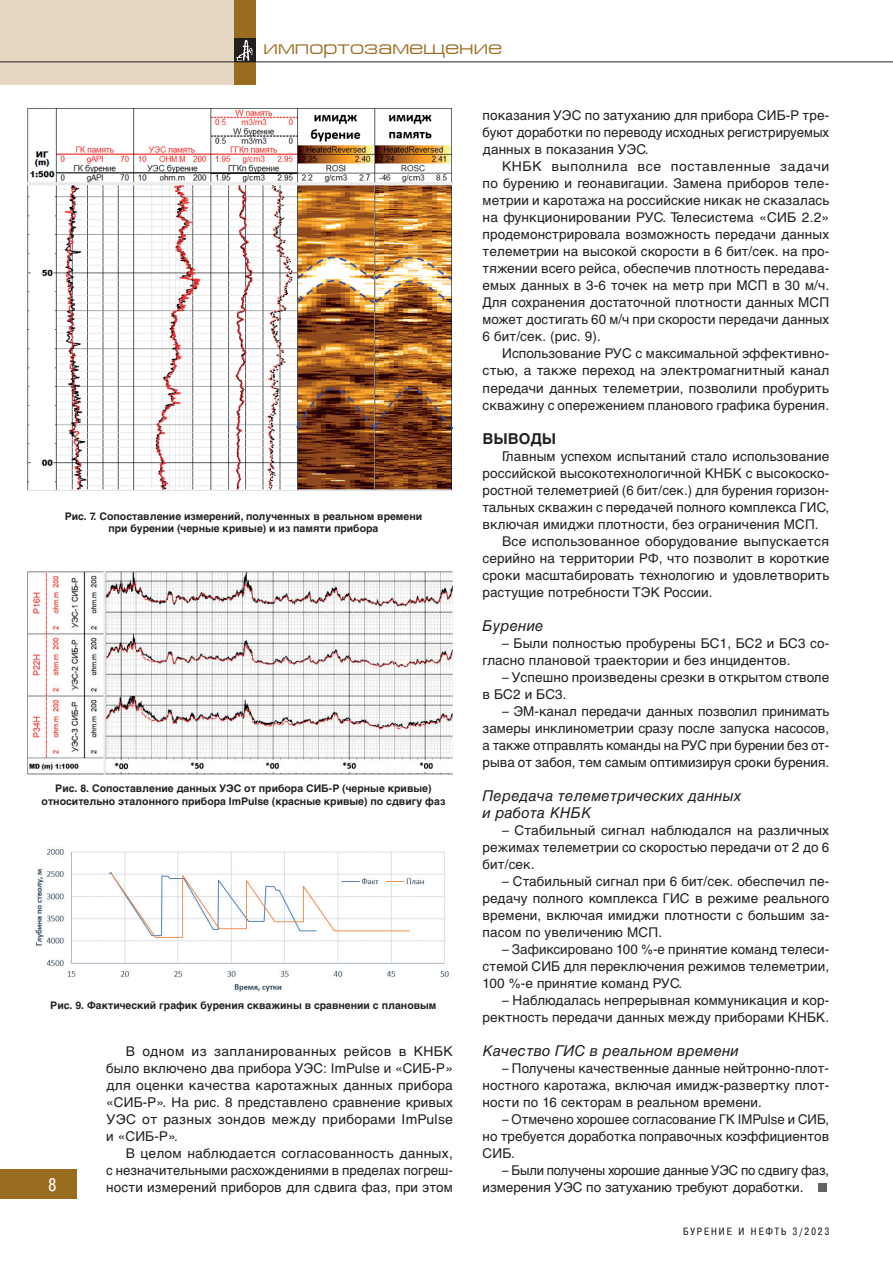
<style>
.page{position:relative;width:893px;height:1263px;background:#fff}
.page>*{position:absolute;margin:0;border:0;box-sizing:border-box;transform-origin:0 0}
.t1{font:19.5px "Europe Ext";color:#9a6c20}
.t2{font:18px "Pragmatica Cond C";color:#fff}
.t3{font:15px/17px "Helvetica Cyr Inclined";letter-spacing:.01em;color:#231f20}
.t4{font:700 15px "Helvetica Cyr";letter-spacing:.01em;color:#231f20}
.t5{font:13.5px/17px "Helvetica Cyr Upright";letter-spacing:.01em;color:#231f20;text-align:justify}
.t6{font:13.5px/17px "Helvetica Cyr Upright";letter-spacing:-.01em;color:#231f20}
.t7{font:700 10.5px/12.6px "Helvetica Cyr";color:#231f20;text-align:center}
.t8{font:10.5px "Pragmatica Cond C";letter-spacing:.2em;color:#231f20}
</style>
<div class="page">
<div style="left:0;top:0;width:255px;height:85px;background:#e5d7c2"></div>
<div style="left:234px;top:0;width:21px;height:85px;background:#9a6c20"></div>
<div style="left:234px;top:39px;width:21px;height:23px;background:#231f20"></div>
<svg style="left:236px;top:40px;width:17px;height:21px"></svg>
<hr style="left:0;top:62px;width:893px;height:1px;background:#231f20">
<div style="left:0;top:1169px;width:77px;height:30px;background:#9a6c20"></div>
<img style="left:28px;top:108px;width:425px;height:383px">
<img style="left:28px;top:572px;width:425px;height:202px">
<img style="left:35px;top:849px;width:414px;height:143px">
<div style="left:818px;top:1183px;width:8px;height:9px;background:#636366"></div>
<h1 class="t1" style="left:264px;top:37px;width:240px">импортозамещение</h1>
<p class="t7" style="left:65px;top:510px;width:359px">Рис. 7. Сопоставление измерений, полученных в реальном времени при бурении (черные кривые) и из памяти прибора</p>
<p class="t7" style="left:42px;top:782px;width:405px">Рис. 8. Сопоставление данных УЭС от прибора СИБ-Р (черные кривые) относительно эталонного прибора ImPulse (красные кривые) по сдвигу фаз</p>
<p class="t7" style="left:50px;top:999px;width:388px">Рис. 9. Фактический график бурения скважины в сравнении с плановым</p>
<p class="t5" style="left:106px;top:1043px;width:348px;text-indent:20px">В одном из запланированных рейсов в КНБК было включено два прибора УЭС: ImPulse и «СИБ-Р» для оценки качества каротажных данных прибора «СИБ-Р». На рис. 8 представлено сравнение кривых УЭС от разных зондов между приборами ImPulse и «СИБ-Р».</p>
<p class="t5" style="left:106px;top:1145px;width:348px;text-indent:20px">В целом наблюдается согласованность данных, с незначительными расхождениями в пределах погреш&shy;ности измерений приборов для сдвига фаз, при этом</p>
<h2 class="t2" style="left:48px;top:1175px;width:9px">8</h2>
<p class="t5" style="left:483px;top:107px;width:348px">показания УЭС по затуханию для прибора СИБ-Р тре&shy;буют доработки по переводу исходных регистрируемых данных в показания УЭС.</p>
<p class="t5" style="left:483px;top:158px;width:348px;text-indent:20px">КНБК выполнила все поставленные задачи по бурению и геонавигации. Замена приборов теле&shy;метрии и каротажа на российские никак не сказалась на функционировании РУС. Телесистема «СИБ 2.2» продемонстрировала возможность передачи данных телеметрии на высокой скорости в 6 бит/сек. на про&shy;тяжении всего рейса, обеспечив плотность передава&shy;емых данных в 3-6 точек на метр при МСП в 30 м/ч.<br>Для сохранения достаточной плотности данных МСП может достигать 60 м/ч при скорости передачи данных 6 бит/сек. (рис. 9).</p>
<p class="t5" style="left:483px;top:345px;width:348px;text-indent:19px">Использование РУС с максимальной эффективно&shy;стью, а также переход на электромагнитный канал передачи данных телеметрии, позволили пробурить скважину с опережением планового графика бурения.</p>
<p class="t4" style="left:483px;top:430px;width:75px">ВЫВОДЫ</p>
<p class="t5" style="left:502px;top:447px;width:329px">Главным успехом испытаний стало использование</p>
<p class="t5" style="left:483px;top:464px;width:348px">российской высокотехнологичной КНБК с высокоско-</p>
<p class="t5" style="left:483px;top:481px;width:348px">ростной телеметрией (6 бит/сек.) для бурения горизон-</p>
<p class="t5" style="left:483px;top:498px;width:348px">тальных скважин с передачей полного комплекса ГИС,</p>
<p class="t5" style="left:483px;top:515px;width:338px">включая имиджи плотности, без ограничения МСП.</p>
<p class="t5" style="left:502px;top:532px;width:328px">Все использованное оборудование выпускается</p>
<p class="t5" style="left:483px;top:549px;width:348px">серийно на территории РФ, что позволит в короткие</p>
<p class="t5" style="left:483px;top:566px;width:348px">сроки масштабировать технологию и удовлетворить</p>
<p class="t5" style="left:483px;top:583px;width:231px">растущие потребности ТЭК России.</p>
<p class="t3" style="left:483px;top:617px;width:62px">Бурение</p>
<p class="t5" style="left:483px;top:634px;width:348px;text-indent:19px">– Были полностью пробурены БС1, БС2 и БС3 со&shy;гласно плановой траектории и без инцидентов.</p>
<p class="t5" style="left:483px;top:668px;width:348px;text-indent:20px">– Успешно произведены срезки в открытом стволе в БС2 и БС3.</p>
<p class="t5" style="left:483px;top:702px;width:348px;text-indent:19px">– ЭМ-канал передачи данных позволил принимать замеры инклинометрии сразу после запуска насосов, а также отправлять команды на РУС при бурении без от&shy;рыва от забоя, тем самым оптимизируя сроки бурения.</p>
<p class="t3" style="left:483px;top:787px;width:260px">Передача телеметрических данных и работа КНБК</p>
<p class="t5" style="left:483px;top:822px;width:348px;text-indent:20px">– Стабильный сигнал наблюдался на различных режимах телеметрии со скоростью передачи от 2 до 6 бит/сек.</p>
<p class="t5" style="left:483px;top:873px;width:348px;text-indent:19px">– Стабильный сигнал при 6 бит/сек. обеспечил пе&shy;редачу полного комплекса ГИС в режиме реального времени, включая имиджи плотности с большим за&shy;пасом по увеличению МСП.</p>
<p class="t5" style="left:483px;top:941px;width:348px;text-indent:20px">– Зафиксировано 100 %-е принятие команд телеси&shy;стемой СИБ для переключения режимов телеметрии, 100 %-е принятие команд РУС.</p>
<p class="t5" style="left:483px;top:992px;width:348px;text-align:right">– Наблюдалась непрерывная коммуникация и кор&shy;ректность передачи данных между приборами КНБК.</p>
<p class="t3" style="left:483px;top:1042px;width:258px">Качество ГИС в реальном времени</p>
<p class="t5" style="left:483px;top:1060px;width:348px;text-indent:20px">– Получены качественные данные нейтронно-плот&shy;ностного каротажа, включая имидж-развертку плот&shy;ности по 16 секторам в реальном времени.</p>
<p class="t5" style="left:483px;top:1111px;width:348px;text-indent:20px">– Отмечено хорошее согласование ГК IMPulse и СИБ, но требуется доработка поправочных коэффициентов СИБ.</p>
<p class="t6" style="left:483px;top:1162px;width:348px;text-indent:19px">– Были получены хорошие данные УЭС по сдвигу фаз, измерения УЭС по затуханию требуют доработки.</p>
<p class="t8" style="left:683px;top:1226px;width:148px">БУРЕНИЕ И НЕФТЬ 3/2023</p>
</div>
